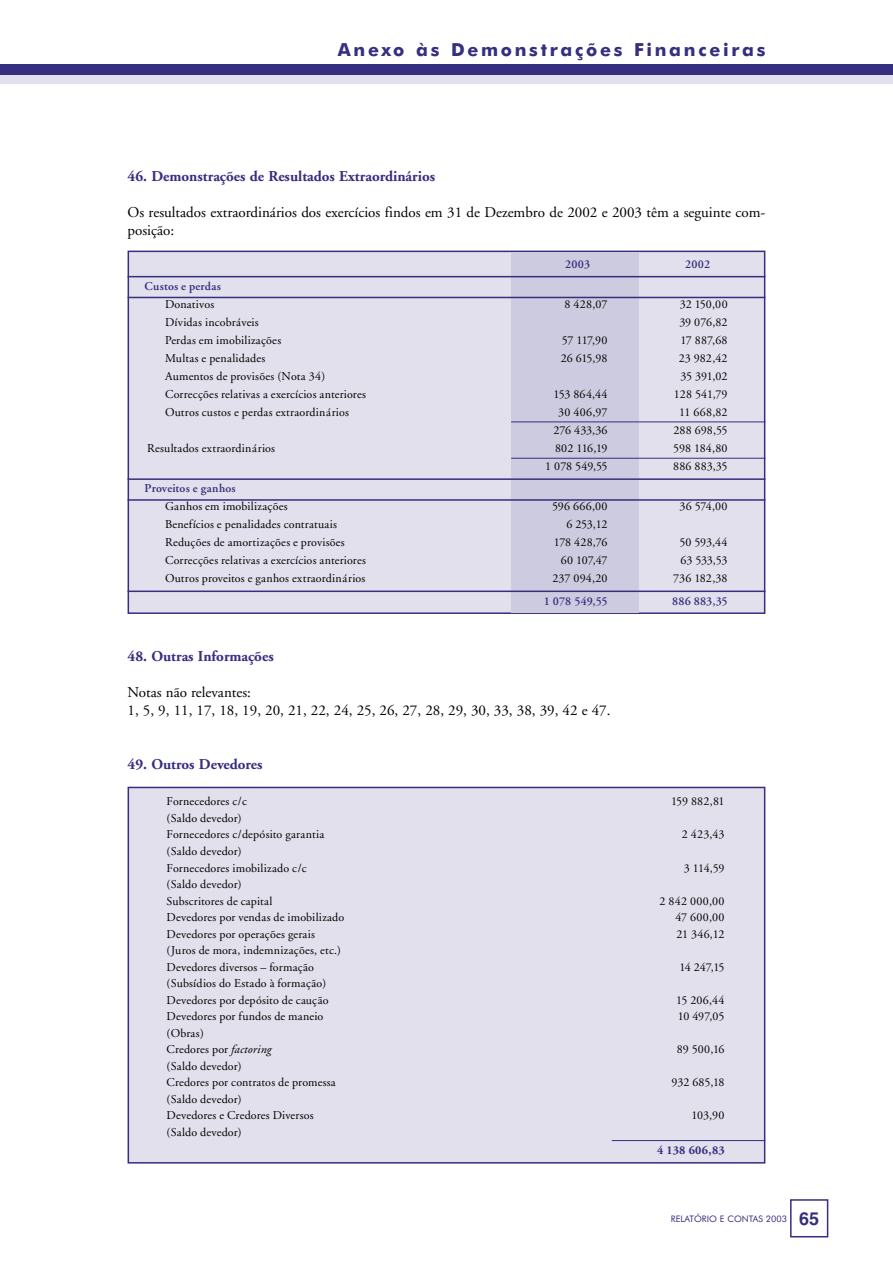
<style>
.page{position:relative;width:893px;height:1263px;background:#fff}
.page>*{position:absolute;margin:0;border:0;box-sizing:border-box;transform-origin:0 0}
.t1{font:700 18px "Futura BT";letter-spacing:.15em;color:#362e7e}
.t2{font:15px/18px "Adobe Garamond";color:#000}
.t3{font:700 15px "Adobe Garamond";color:#362e7e}
.t4{font:12px/16.5px "Adobe Garamond";letter-spacing:.015em;color:#000}
.t5{font:600 12px "Adobe Garamond";letter-spacing:.015em;color:#362e7e}
.t6{font:700 12px "Adobe Garamond";letter-spacing:.02em;color:#362e7e}
.t7{font:9px "Futura BT";color:#362e7e}
.s1{font-style:italic}
.s2{font-family:"Helvetica";font-weight:700;font-size:18px}
</style>
<div class="page">
<div style="left:128px;top:787px;width:637px;height:376px;background:#e1e0ec"></div>
<div style="left:128px;top:787px;width:637px;height:376px;border:2px solid #362e7e"></div>
<hr style="left:612px;top:1140px;width:153px;height:1px;background:#362e7e">
<div style="left:0;top:74px;width:893px;height:10px;background:#e1e0ec"></div>
<div style="left:0;top:64px;width:893px;height:10px;background:#362e7e"></div>
<div style="left:790px;top:1199px;width:38px;height:38px;border:2px solid #362e7e"></div>
<div style="left:128px;top:251px;width:637px;height:362px;background:#e1e0ec"></div>
<div style="left:128px;top:251px;width:637px;height:363px;border:2px solid #362e7e"></div>
<div style="left:511px;top:252px;width:128px;height:360px;background:#cdcbdf"></div>
<hr style="left:128px;top:276px;width:637px;height:1px;background:#362e7e">
<hr style="left:128px;top:590px;width:637px;height:2px;background:#362e7e">
<hr style="left:511px;top:458px;width:254px;height:1px;background:#362e7e">
<hr style="left:511px;top:421px;width:254px;height:1px;background:#362e7e">
<hr style="left:128px;top:297px;width:637px;height:1px;background:#362e7e">
<hr style="left:128px;top:478px;width:637px;height:2px;background:#362e7e">
<hr style="left:128px;top:499px;width:637px;height:2px;background:#362e7e">
<h1 class="t1" style="left:338px;top:39px;width:429px">Anexo às Demonstrações Financeiras</h1>
<p class="t3" style="left:128px;top:168px;width:309px">46. Demonstrações de Resultados Extraordinários</p>
<p class="t2" style="left:128px;top:204px;width:639px">Os resultados extraordinários dos exercícios findos em 31 de Dezembro de 2002 e 2003 têm a seguinte com&shy;posição:</p>
<p class="t5" style="left:565px;top:257px;width:27px">2003</p>
<p class="t5" style="left:685px;top:257px;width:27px">2002</p>
<p class="t5" style="left:145px;top:280px;width:78px">Custos e perdas</p>
<p class="t4" style="left:165px;top:296px;width:51px">Donativos</p>
<p class="t4" style="left:565px;top:296px;width:44px">8 428,07</p>
<p class="t4" style="left:680px;top:296px;width:49px">32 150,00</p>
<p class="t4" style="left:165px;top:314px;width:95px">Dívidas incobráveis</p>
<p class="t4" style="left:679px;top:314px;width:50px">39 076,82</p>
<p class="t4" style="left:165px;top:332px;width:118px">Perdas em imobilizações</p>
<p class="t4" style="left:562px;top:332px;width:47px">57 117,90</p>
<p class="t4" style="left:680px;top:332px;width:49px">17 887,68</p>
<p class="t4" style="left:165px;top:350px;width:102px">Multas e penalidades</p>
<p class="t4" style="left:561px;top:350px;width:48px">26 615,98</p>
<p class="t4" style="left:679px;top:350px;width:50px">23 982,42</p>
<p class="t4" style="left:165px;top:368px;width:162px">Aumentos de provisões (Nota 34)</p>
<p class="t4" style="left:681px;top:368px;width:49px">35 391,02</p>
<p class="t4" style="left:165px;top:386px;width:202px">Correcções relativas a exercícios anteriores</p>
<p class="t4" style="left:554px;top:386px;width:56px">153 864,44</p>
<p class="t4" style="left:674px;top:386px;width:55px">128 541,79</p>
<p class="t4" style="left:165px;top:404px;width:185px">Outros custos e perdas extraordinários</p>
<p class="t4" style="left:558px;top:404px;width:51px">30 406,97</p>
<p class="t4" style="left:679px;top:404px;width:50px">11 668,82</p>
<p class="t4" style="left:553px;top:422px;width:56px">276 433,36</p>
<p class="t4" style="left:673px;top:422px;width:56px">288 698,55</p>
<p class="t4" style="left:147px;top:440px;width:129px">Resultados extraordinários</p>
<p class="t4" style="left:555px;top:440px;width:54px">802 116,19</p>
<p class="t4" style="left:673px;top:440px;width:56px">598 184,80</p>
<p class="t4" style="left:545px;top:458px;width:64px">1 078 549,55</p>
<p class="t4" style="left:673px;top:458px;width:56px">886 883,35</p>
<p class="t5" style="left:145px;top:482px;width:93px">Proveitos e ganhos</p>
<p class="t4" style="left:165px;top:499px;width:124px">Ganhos em imobilizações</p>
<p class="t4" style="left:552px;top:499px;width:57px">596 666,00</p>
<p class="t4" style="left:679px;top:499px;width:50px">36 574,00</p>
<p class="t4" style="left:165px;top:517px;width:173px">Benefícios e penalidades contratuais</p>
<p class="t4" style="left:566px;top:517px;width:43px">6 253,12</p>
<p class="t4" style="left:165px;top:535px;width:181px">Reduções de amortizações e provisões</p>
<p class="t4" style="left:554px;top:535px;width:55px">178 428,76</p>
<p class="t4" style="left:679px;top:535px;width:50px">50 593,44</p>
<p class="t4" style="left:165px;top:553px;width:202px">Correcções relativas a exercícios anteriores</p>
<p class="t4" style="left:561px;top:553px;width:48px">60 107,47</p>
<p class="t4" style="left:680px;top:553px;width:49px">63 533,53</p>
<p class="t4" style="left:165px;top:571px;width:202px">Outros proveitos e ganhos extraordinários</p>
<p class="t4" style="left:552px;top:571px;width:57px">237 094,20</p>
<p class="t4" style="left:673px;top:571px;width:56px">736 182,38</p>
<p class="t5" style="left:544px;top:594px;width:65px">1 078 549,55</p>
<p class="t5" style="left:672px;top:594px;width:57px">886 883,35</p>
<p class="t3" style="left:128px;top:648px;width:148px">48. Outras Informações</p>
<p class="t2" style="left:128px;top:683px;width:484px">Notas não relevantes:<br>1, 5, 9, 11, 17, 18, 19, 20, 21, 22, 24, 25, 26, 27, 28, 29, 30, 33, 38, 39, 42 e 47.</p>
<p class="t3" style="left:128px;top:756px;width:136px">49. Outros Devedores</p>
<p class="t4" style="left:167px;top:794px;width:82px">Fornecedores c/c</p>
<p class="t4" style="left:671px;top:794px;width:55px">159 882,81</p>
<p class="t4" style="left:167px;top:810px;width:159px">(Saldo devedor)<br>Fornecedores c/depósito garantia</p>
<p class="t4" style="left:682px;top:827px;width:44px">2 423,43</p>
<p class="t4" style="left:167px;top:843px;width:142px">(Saldo devedor)<br>Fornecedores imobilizado c/c</p>
<p class="t4" style="left:167px;top:876px;width:107px">(Saldo devedor)<br>Subscritores de capital</p>
<p class="t4" style="left:684px;top:860px;width:42px">3 114,59</p>
<p class="t4" style="left:659px;top:893px;width:67px">2 842 000,00</p>
<p class="t4" style="left:167px;top:909px;width:179px">Devedores por vendas de imobilizado</p>
<p class="t4" style="left:675px;top:909px;width:51px">47 600,00</p>
<p class="t4" style="left:167px;top:926px;width:150px">Devedores por operações gerais</p>
<p class="t4" style="left:676px;top:926px;width:50px">21 346,12</p>
<p class="t4" style="left:167px;top:942px;width:176px">(Juros de mora, indemnizações, etc.)<br>Devedores diversos – formação</p>
<p class="t4" style="left:679px;top:959px;width:47px">14 247,15</p>
<p class="t4" style="left:167px;top:975px;width:163px">(Subsídios do Estado à formação)<br>Devedores por depósito de caução</p>
<p class="t4" style="left:676px;top:992px;width:50px">15 206,44</p>
<p class="t4" style="left:167px;top:1008px;width:158px">Devedores por fundos de maneio</p>
<p class="t4" style="left:678px;top:1008px;width:48px">10 497,05</p>
<p class="t4" style="left:167px;top:1025px;width:106px">(Obras)<br>Credores por <span class="s1">factoring</span></p>
<p class="t4" style="left:677px;top:1041px;width:49px">89 500,16</p>
<p class="t4" style="left:167px;top:1058px;width:171px">(Saldo devedor)<br>Credores por contratos de promessa</p>
<p class="t4" style="left:167px;top:1091px;width:149px">(Saldo devedor)<br>Devedores e Credores Diversos</p>
<p class="t4" style="left:167px;top:1124px;width:76px">(Saldo devedor)</p>
<p class="t4" style="left:672px;top:1074px;width:55px">932 685,18</p>
<p class="t4" style="left:692px;top:1107px;width:34px">103,90</p>
<p class="t6" style="left:657px;top:1144px;width:69px">4 138 606,83</p>
<p class="t7" style="left:671px;top:1213px;width:150px">RELATÓRIO E CONTAS 2003 <span class="s2">65</span></p>
</div>
